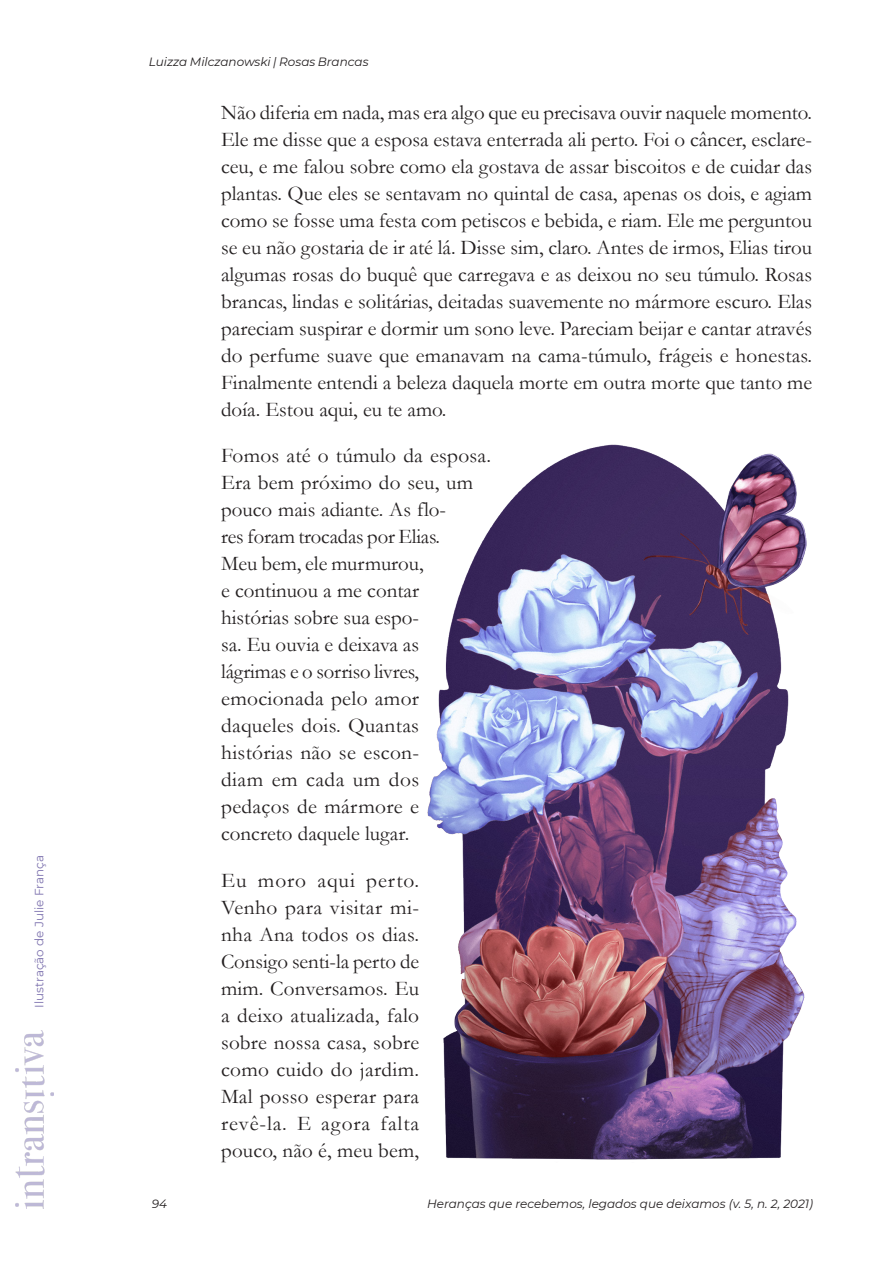
<style>
.page{position:relative;width:893px;height:1263px;background:#fff}
.page>*{position:absolute;margin:0;border:0;box-sizing:border-box;transform-origin:0 0}
.t1{font:21px/27px "Garamond";color:#231f20;text-align:justify}
.t2{font:italic 12px "Montserrat";color:#231f20}
.t3{font:12px "Montserrat";color:#7e73af}
</style>
<div class="page">
<img style="left:427px;top:444px;width:380px;height:716px">
<img style="left:15px;top:1030px;width:38px;height:179px">
<p class="t3" style="left:31px;top:1008px;width:154px;rotate:-90deg">Ilustração de Julie França</p>
<p class="t2" style="left:149px;top:53px;width:221px">Luizza Milczanowski | Rosas Brancas</p>
<p class="t1" style="left:221px;top:98px;width:593px">Não diferia em nada, mas era algo que eu precisava ouvir naquele momento.<br>Ele me disse que a esposa estava enterrada ali perto. Foi o câncer, esclare&shy;ceu, e me falou sobre como ela gostava de assar biscoitos e de cuidar das plantas. Que eles se sentavam no quintal de casa, apenas os dois, e agiam como se fosse uma festa com petiscos e bebida, e riam. Ele me perguntou se eu não gostaria de ir até lá. Disse sim, claro. Antes de irmos, Elias tirou algumas rosas do buquê que carregava e as deixou no seu túmulo. Rosas brancas, lindas e solitárias, deitadas suavemente no mármore escuro. Elas pareciam suspirar e dormir um sono leve. Pareciam beijar e cantar através do perfume suave que emanavam na cama-túmulo, frágeis e honestas.<br>Finalmente entendi a beleza daquela morte em outra morte que tanto me doía. Estou aqui, eu te amo.</p>
<p class="t1" style="left:221px;top:442px;width:271px;text-align:left">Fomos até o túmulo da esposa.<br>Era bem próximo do seu, um pouco mais adiante. As flo-<br>res foram trocadas por Elias.<br>Meu bem, ele murmurou,<br>e continuou a me contar histórias sobre sua espo-<br>sa. Eu ouvia e deixava as<br>lágrimas e o sorriso livres, emocionada pelo amor daqueles dois. Quantas histórias não se escon-<br>diam em cada um dos pedaços de mármore e concreto daquele lugar.</p>
<p class="t1" style="left:221px;top:866px;width:200px">Eu moro aqui perto.<br>Venho para visitar mi&shy;nha Ana todos os dias.<br>Consigo senti-la perto de mim. Conversamos. Eu a deixo atualizada, falo sobre nossa casa, sobre como cuido do jardim.<br>Mal posso esperar para revê-la. E agora falta pouco, não é, meu bem,</p>
<p class="t2" style="left:152px;top:1195px;width:17px">94</p>
<p class="t2" style="left:427px;top:1195px;width:388px">Heranças que recebemos, legados que deixamos (v. 5, n. 2, 2021)</p>
</div>
